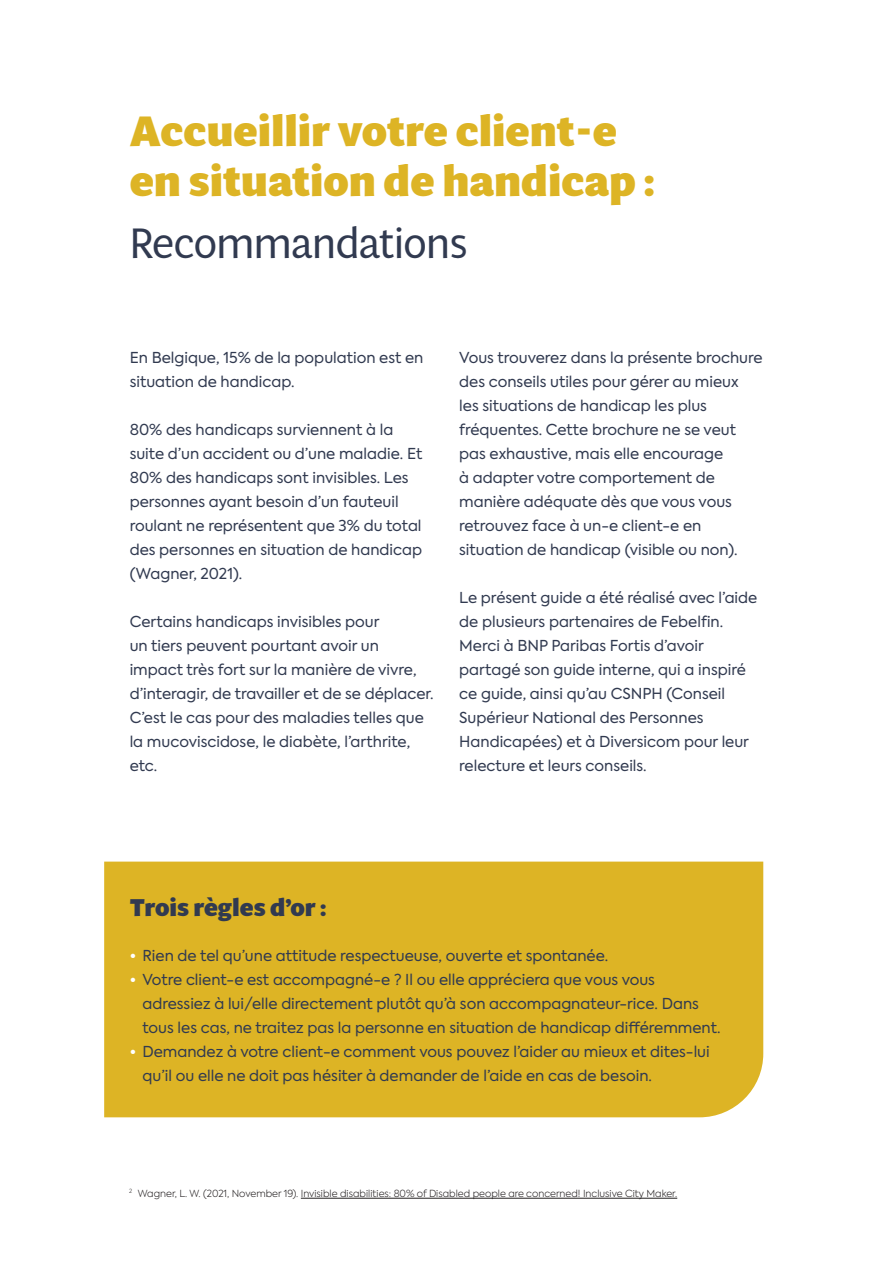
<style>
.page{position:relative;width:893px;height:1263px;background:#fff}
.page>*{position:absolute;margin:0;border:0;box-sizing:border-box;transform-origin:0 0}
.t1{font:800 42px/49.5px "Multi Display";color:#ddb425}
.t2{font:42px "Multi Display";color:#313a50}
.t3{font:800 24px "Multi Display";color:#313a50}
.t4{font:15px/24px "Axiforma";color:#313a50}
.t5{font:300 9.75px "Axiforma";color:#231f20}
.s1{font-weight:500;color:#fff}
</style>
<div class="page">
<div style="left:104px;top:861px;width:659px;height:256px;background:#ddb425"></div>
<hr style="left:301px;top:1198px;width:376px;height:1px;background:#231f20">
<p class="t1" style="left:130px;top:106px;width:527px">Accueillir votre client-e en situation de handicap :</p>
<p class="t2" style="left:130px;top:214px;width:339px">Recommandations</p>
<p class="t4" style="left:130px;top:346px;width:295px">En Belgique, 15% de la population est en situation de handicap.</p>
<p class="t4" style="left:130px;top:418px;width:294px">80% des handicaps surviennent à la suite d’un accident ou d’une maladie. Et 80% des handicaps sont invisibles. Les personnes ayant besoin d’un fauteuil roulant ne représentent que 3% du total des personnes en situation de handicap (Wagner, 2021).</p>
<p class="t4" style="left:130px;top:610px;width:305px">Certains handicaps invisibles pour<br>un tiers peuvent pourtant avoir un impact très fort sur la manière de vivre, d’interagir, de travailler et de se déplacer.<br>C’est le cas pour des maladies telles que la mucoviscidose, le diabète, l’arthrite, etc.</p>
<p class="t4" style="left:459px;top:346px;width:305px">Vous trouverez dans la présente brochure des conseils utiles pour gérer au mieux<br>les situations de handicap les plus fréquentes. Cette brochure ne se veut pas exhaustive, mais elle encourage<br>à adapter votre comportement de manière adéquate dès que vous vous retrouvez face à un-e client-e en situation de handicap (visible ou non).</p>
<p class="t4" style="left:459px;top:586px;width:300px">Le présent guide a été réalisé avec l’aide de plusieurs partenaires de Febelfin.<br>Merci à BNP Paribas Fortis d’avoir partagé son guide interne, qui a inspiré ce guide, ainsi qu’au CSNPH (Conseil Supérieur National des Personnes Handicapées) et à Diversicom pour leur relecture et leurs conseils.</p>
<p class="t3" style="left:130px;top:891px;width:198px">Trois règles d’or :</p>
<p class="t4" style="left:130px;top:944px;width:480px"><span class="s1">•</span> Rien de tel qu’une attitude respectueuse, ouverte et spontanée.</p>
<p class="t4" style="left:142px;top:968px;width:579px;text-indent:-13px"><span class="s1">•</span> Votre client-e est accompagné-e ? Il ou elle appréciera que vous vous adressiez à lui/elle directement plutôt qu’à son accompagnateur-rice. Dans tous les cas, ne traitez pas la personne en situation de handicap différemment.</p>
<p class="t4" style="left:142px;top:1040px;width:569px;text-indent:-13px"><span class="s1">•</span> Demandez à votre client-e comment vous pouvez l’aider au mieux et dites-lui qu’il ou elle ne doit pas hésiter à demander de l’aide en cas de besoin.</p>
<p class="t5" style="left:129px;top:1187px;width:549px"><sup>2</sup> Wagner, L. W. (2021, November 19). Invisible disabilities: 80% of Disabled people are concerned! Inclusive City Maker.</p>
</div>
